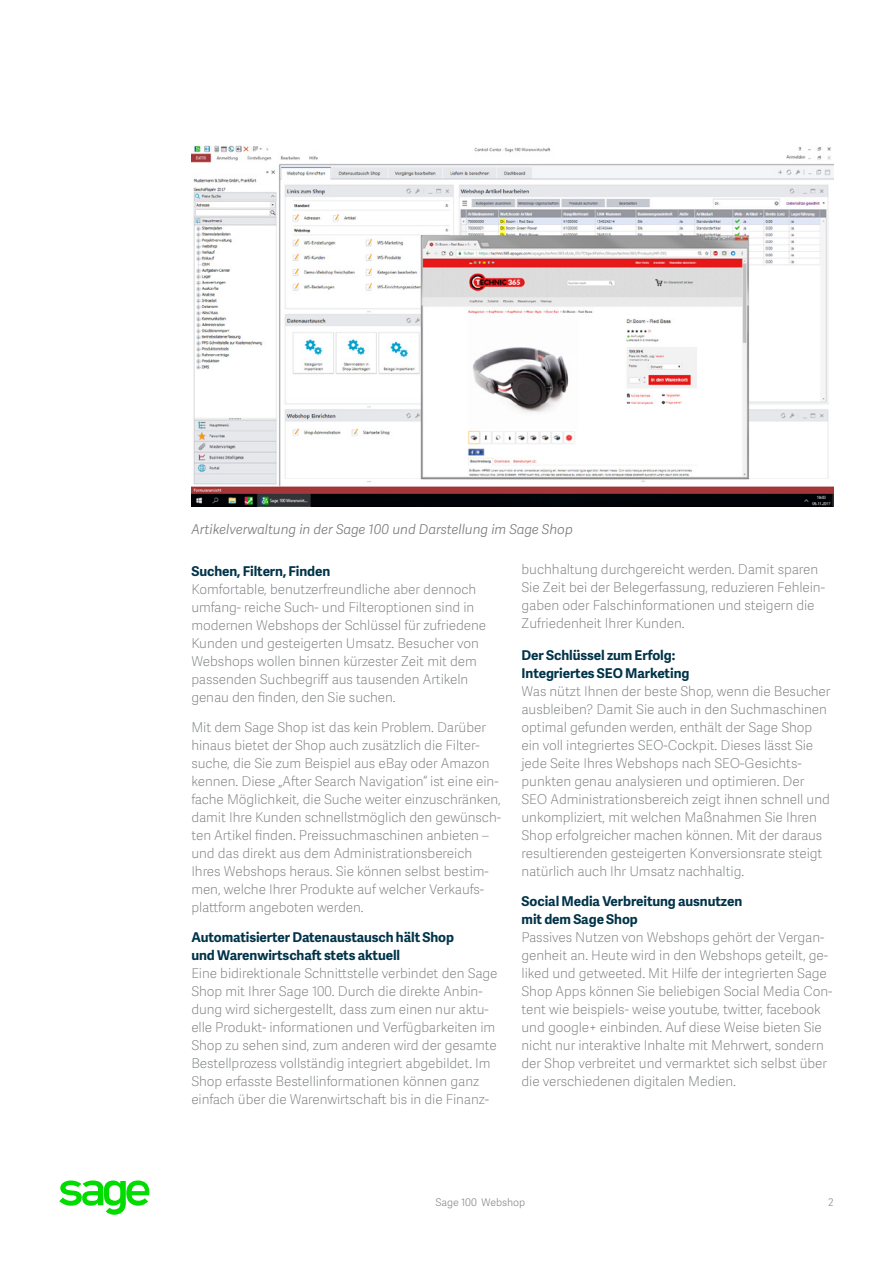
<style>
.page{position:relative;width:893px;height:1263px;background:#fff}
.page>*{position:absolute;margin:0;border:0;box-sizing:border-box;transform-origin:0 0}
.t1{font:13.5px/18px "Adelle Sans SAGE Th";letter-spacing:-.005em;color:#75787b}
.t2{font:700 13.5px/18px "Adelle Sans SAGE";letter-spacing:-.005em;color:#003349}
.t3{font:italic 13.5px "Adelle Sans SAGE Lt";color:#75787b}
.t4{font:10.5px "Adelle Sans SAGE Lt";letter-spacing:-.005em;color:#888b8d}
</style>
<div class="page">
<svg style="left:59px;top:1181px;width:91px;height:34px"></svg>
<img style="left:191px;top:146px;width:642px;height:361px">
<p class="t3" style="left:191px;top:519px;width:383px">Artikelverwaltung in der Sage 100 und Darstellung im Sage Shop</p>
<p class="t2" style="left:191px;top:562px;width:140px">Suchen, Filtern, Finden</p>
<p class="t1" style="left:191px;top:580px;width:296px">Komfortable, benutzerfreundliche aber dennoch umfang- reiche Such- und Filteroptionen sind in modernen Webshops der Schlüssel für zufriedene Kunden und gesteigerten Umsatz. Besucher von Webshops wollen binnen kürzester Zeit mit dem passenden Suchbegriff aus tausenden Artikeln genau den finden, den Sie suchen.</p>
<p class="t1" style="left:191px;top:718px;width:311px">Mit dem Sage Shop ist das kein Problem. Darüber hinaus bietet der Shop auch zusätzlich die Filter&shy;suche, die Sie zum Beispiel aus eBay oder Amazon kennen. Diese „After Search Navigation“ ist eine ein&shy;fache Möglichkeit, die Suche weiter einzuschränken, damit Ihre Kunden schnellstmöglich den gewünsch&shy;ten Artikel finden. Preissuchmaschinen anbieten – und das direkt aus dem Administrationsbereich Ihres Webshops heraus. Sie können selbst bestim&shy;men, welche Ihrer Produkte auf welcher Verkaufs&shy;plattform angeboten werden.</p>
<p class="t2" style="left:191px;top:928px;width:264px">Automatisierter Datenaustausch hält Shop und Warenwirtschaft stets aktuell</p>
<p class="t1" style="left:191px;top:964px;width:308px">Eine bidirektionale Schnittstelle verbindet den Sage Shop mit Ihrer Sage 100. Durch die direkte Anbin&shy;dung wird sichergestellt, dass zum einen nur aktu&shy;elle Produkt- informationen und Verfügbarkeiten im Shop zu sehen sind, zum anderen wird der gesamte Bestellprozess vollständig integriert abgebildet. Im Shop erfasste Bestellinformationen können ganz einfach über die Warenwirtschaft bis in die Finanz-</p>
<p class="t1" style="left:521px;top:560px;width:305px">buchhaltung durchgereicht werden. Damit sparen Sie Zeit bei der Belegerfassung, reduzieren Fehlein&shy;gaben oder Falschinformationen und steigern die Zufriedenheit Ihrer Kunden.</p>
<p class="t2" style="left:521px;top:645px;width:169px">Der Schlüssel zum Erfolg:<br>Integriertes SEO Marketing</p>
<p class="t1" style="left:521px;top:682px;width:310px">Was nützt Ihnen der beste Shop, wenn die Besucher ausbleiben? Damit Sie auch in den Suchmaschinen optimal gefunden werden, enthält der Sage Shop ein voll integriertes SEO-Cockpit. Dieses lässt Sie jede Seite Ihres Webshops nach SEO-Gesichts&shy;punkten genau analysieren und optimieren. Der SEO Administrationsbereich zeigt ihnen schnell und unkompliziert, mit welchen Maßnahmen Sie Ihren Shop erfolgreicher machen können. Mit der daraus resultierenden gesteigerten Konversionsrate steigt natürlich auch Ihr Umsatz nachhaltig.</p>
<p class="t2" style="left:521px;top:891px;width:222px">Social Media Verbreitung ausnutzen mit dem Sage Shop</p>
<p class="t1" style="left:521px;top:928px;width:312px">Passives Nutzen von Webshops gehört der Vergan&shy;genheit an. Heute wird in den Webshops geteilt, ge&shy;liked und getweeted. Mit Hilfe der integrierten Sage Shop Apps können Sie beliebigen Social Media Con&shy;tent wie beispiels- weise youtube, twitter, facebook und google+ einbinden. Auf diese Weise bieten Sie nicht nur interaktive Inhalte mit Mehrwert, sondern der Shop verbreitet und vermarktet sich selbst über die verschiedenen digitalen Medien.</p>
<p class="t4" style="left:435px;top:1195px;width:91px">Sage 100 Webshop</p>
<p class="t4" style="left:828px;top:1195px;width:7px">2</p>
</div>
